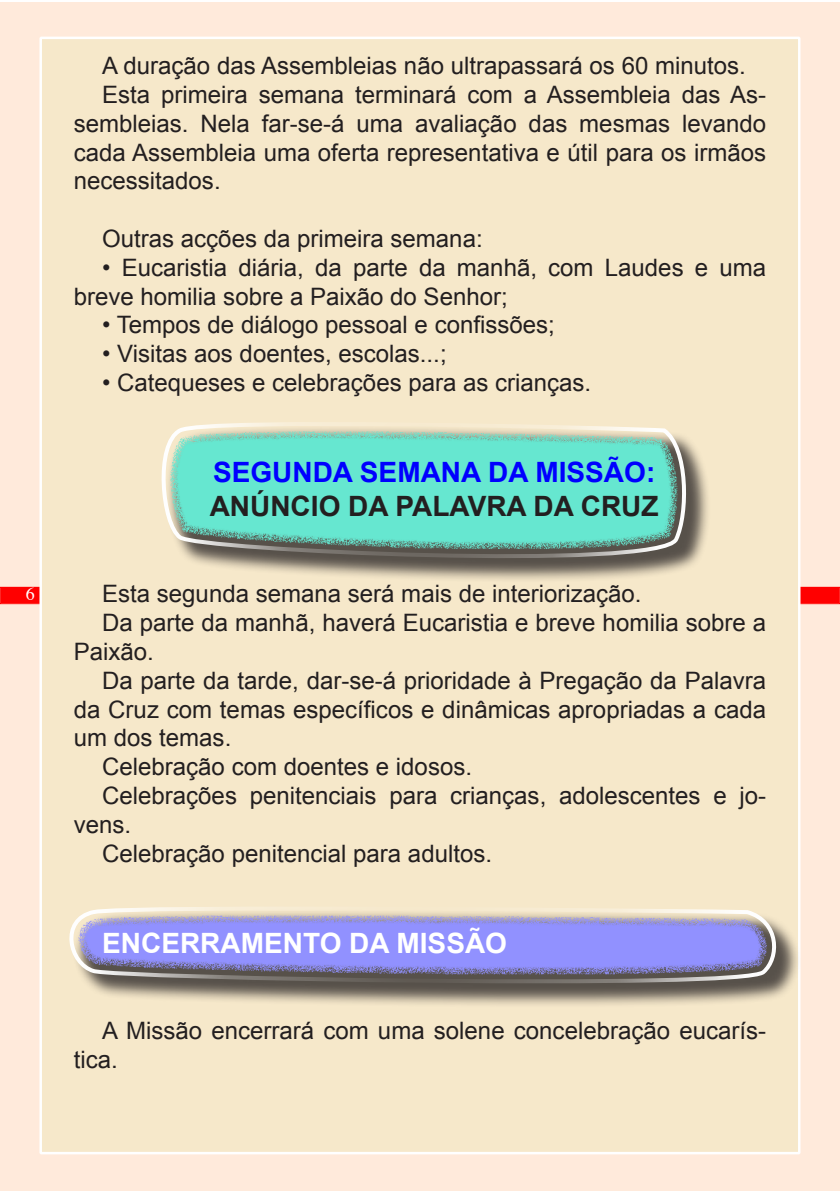
<style>
.page{position:relative;width:840px;height:1191px;background:#fff}
.page>*{position:absolute;margin:0;border:0;box-sizing:border-box;transform-origin:0 0}
.t1{font:700 28px "Arial";color:#00f}
.t2{font:700 28px "Arial";color:#231f20}
.t3{font:700 28px "Arial";color:#fff}
.t4{font:24px/28.8px "Arial";color:#231f20}
.t5{font:18px "Times";color:#fff}
</style>
<div class="page">
<div style="left:0;top:2px;width:839px;height:1189px;background:#ffeadb"></div>
<svg style="left:0;top:586px;width:839px;height:18px"></svg>
<div style="left:1px;top:588px;width:837px;height:14px;border:1px solid #f00"></div>
<div style="left:39px;top:37px;width:761px;height:1117px;background:#f6e8ca;border:2px solid #fff"></div>
<div style="left:73px;top:909px;width:727px;height:99px;background:#231f20;opacity:.75"></div>
<svg style="left:69px;top:907px;width:708px;height:78px;background:#9894d0"></svg>
<div style="left:164px;top:425px;width:546px;height:158px;background:#231f20;opacity:.75"></div>
<svg style="left:161px;top:422px;width:526px;height:138px;background:#79d3be"></svg>
<p class="t5" style="left:26px;top:577px;width:10px">6</p>
<p class="t4" style="left:102px;top:52px;width:644px">A duração das Assembleias não ultrapassará os 60 minutos.</p>
<p class="t4" style="left:74px;top:80px;width:693px;text-align:justify;text-indent:28px">Esta primeira semana terminará com a Assembleia das As&shy;sembleias. Nela far-se-á uma avaliação das mesmas levando cada Assembleia uma oferta representativa e útil para os irmãos necessitados.</p>
<p class="t4" style="left:102px;top:224px;width:382px">Outras acções da primeira semana:</p>
<p class="t4" style="left:74px;top:253px;width:693px;text-indent:28px">• Eucaristia diária, da parte da manhã, com Laudes e uma breve homilia sobre a Paixão do Senhor;</p>
<p class="t4" style="left:102px;top:311px;width:454px">• Tempos de diálogo pessoal e confissões;</p>
<p class="t4" style="left:102px;top:340px;width:346px">• Visitas aos doentes, escolas...;</p>
<p class="t4" style="left:102px;top:368px;width:490px">• Catequeses e celebrações para as crianças.</p>
<p class="t1" style="left:213px;top:454px;width:443px">SEGUNDA SEMANA DA MISSÃO:</p>
<p class="t2" style="left:209px;top:487px;width:450px">ANÚNCIO DA PALAVRA DA CRUZ</p>
<p class="t4" style="left:102px;top:580px;width:540px">Esta segunda semana será mais de interiorização.</p>
<p class="t4" style="left:74px;top:608px;width:693px;text-indent:28px">Da parte da manhã, haverá Eucaristia e breve homilia sobre a<br>Paixão.</p>
<p class="t4" style="left:74px;top:666px;width:693px;text-align:justify;text-indent:28px">Da parte da tarde, dar-se-á prioridade à Pregação da Palavra da Cruz com temas específicos e dinâmicas apropriadas a cada um dos temas.</p>
<p class="t4" style="left:102px;top:752px;width:371px">Celebração com doentes e idosos.</p>
<p class="t4" style="left:74px;top:781px;width:693px;text-indent:28px">Celebrações penitenciais para crianças, adolescentes e jo&shy;vens.</p>
<p class="t4" style="left:102px;top:839px;width:391px">Celebração penitencial para adultos.</p>
<p class="t3" style="left:102px;top:924px;width:406px">ENCERRAMENTO DA MISSÃO</p>
<p class="t4" style="left:74px;top:1016px;width:693px;text-indent:28px">A Missão encerrará com uma solene concelebração eucarís&shy;tica.</p>
</div>
